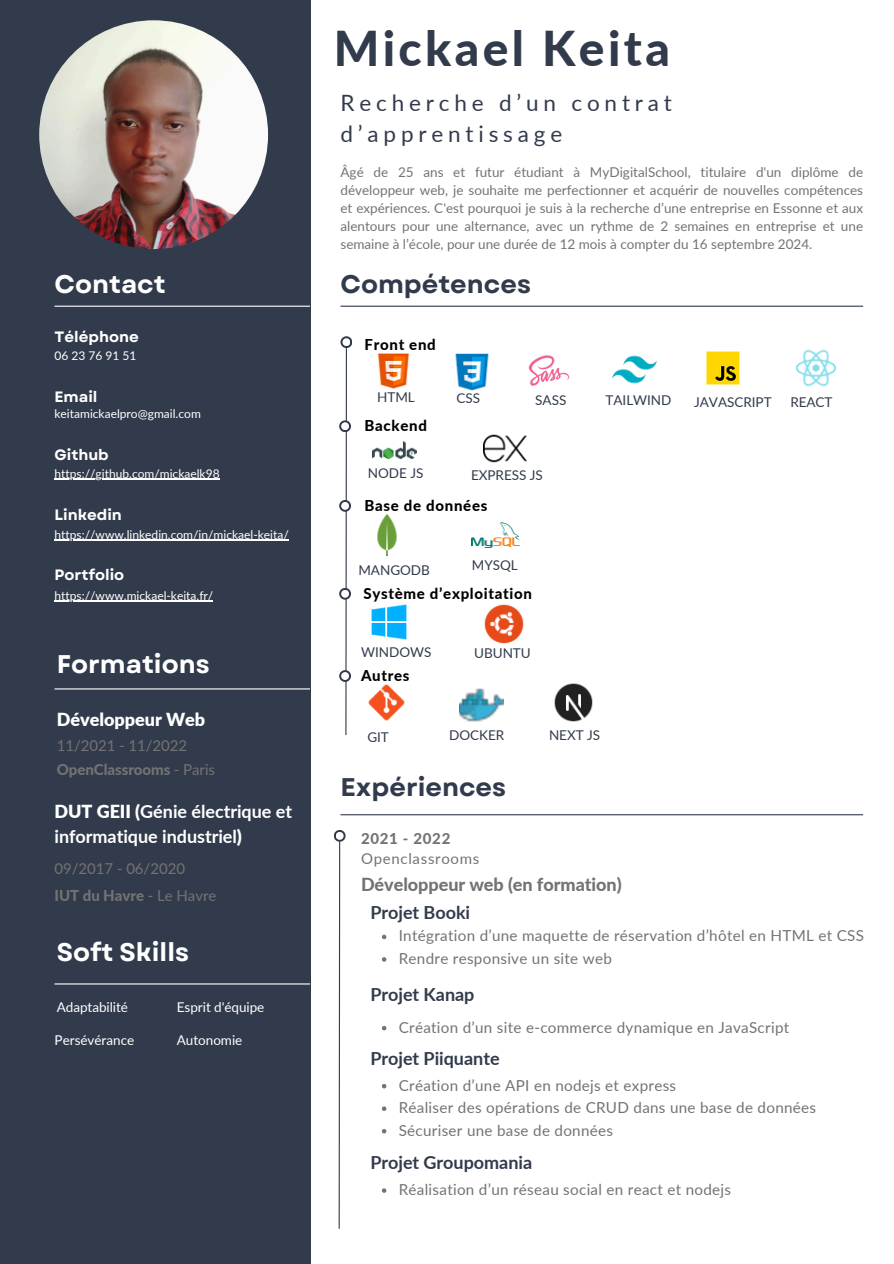
<style>
.page{position:relative;width:894px;height:1264px;background:#fff}
.page>*{position:absolute;margin:0;border:0;box-sizing:border-box;transform-origin:0 0}
.t1{font:800 48px "Lato";letter-spacing:.07em;color:#323b4c}
.t2{font:700 25.5px "Garet";color:#fff}
.t3{font:700 25.5px "Garet";color:#323b4c}
.t4{font:22.5px/31.5px "Lato";letter-spacing:.215em;color:#323b4c}
.t5{font:700 18px "Lato";color:#323b4c}
.t6{font:700 18px/24.8px "Lato";color:#fff}
.t7{font:800 18px "Lato";letter-spacing:-.005em;color:#737373}
.t8{font:900 18px "Lato";color:#fff}
.t9{font:15.15px "Lato";letter-spacing:.02em;color:#737373}
.t10{font:800 15px "Lato";letter-spacing:.045em;color:#000}
.t11{font:800 15px "Lato";letter-spacing:-.005em;color:#737373}
.t12{font:700 15px "Garet";color:#fff}
.t13{font:15px "Lato";letter-spacing:-.005em;color:#737373}
.t14{font:15px "Lato";letter-spacing:.045em;color:#737373}
.t15{font:800 15px "Lato";letter-spacing:.045em;color:#737373}
.t16{font:13.5px/18px "Lato";color:#737373;text-align:justify}
.t17{font:13.5px "Lato";color:#323b4c}
.t18{font:13.5px "Lato";letter-spacing:-.005em;color:#fff}
.t19{font:12px "Lato";color:#fff}
.s1{font-weight:400}
.s2{font-weight:900}
</style>
<div class="page">
<div style="left:0;top:0;width:310px;height:1263px;background:#323b4c"></div>
<hr style="left:54px;top:305px;width:256px;height:2px;background:#fff">
<hr style="left:54px;top:688px;width:256px;height:1px;background:#fff">
<hr style="left:340px;top:305px;width:522px;height:2px;background:#323b4c">
<svg style="left:345px;top:348px;width:2px;height:387px"></svg>
<svg style="left:340px;top:336px;width:12px;height:12px"></svg>
<div style="left:342px;top:338px;width:8px;height:8px;background:#fff;border-radius:50%"></div>
<svg style="left:339px;top:420px;width:12px;height:12px"></svg>
<div style="left:341px;top:422px;width:8px;height:8px;background:#fff;border-radius:50%"></div>
<hr style="left:340px;top:814px;width:522px;height:1px;background:#323b4c">
<hr style="left:54px;top:983px;width:256px;height:1px;background:#fff">
<img style="left:39px;top:20px;width:229px;height:229px;border-radius:50%">
<svg style="left:339px;top:588px;width:12px;height:11px"></svg>
<div style="left:341px;top:590px;width:8px;height:7px;background:#fff;border-radius:50%"></div>
<svg style="left:339px;top:500px;width:12px;height:12px"></svg>
<div style="left:341px;top:502px;width:8px;height:8px;background:#fff;border-radius:50%"></div>
<svg style="left:339px;top:670px;width:12px;height:12px"></svg>
<div style="left:341px;top:672px;width:8px;height:8px;background:#fff;border-radius:50%"></div>
<img style="left:377px;top:353px;width:33px;height:36px">
<img style="left:455px;top:353px;width:34px;height:38px">
<img style="left:706px;top:351px;width:34px;height:34px">
<img style="left:612px;top:355px;width:43px;height:29px">
<img style="left:795px;top:349px;width:41px;height:38px">
<img style="left:372px;top:441px;width:44px;height:19px">
<img style="left:483px;top:434px;width:43px;height:29px">
<img style="left:377px;top:514px;width:20px;height:43px">
<img style="left:471px;top:522px;width:48px;height:26px">
<img style="left:371px;top:604px;width:36px;height:36px">
<img style="left:484px;top:604px;width:40px;height:40px">
<svg style="left:338px;top:841px;width:3px;height:388px"></svg>
<svg style="left:333px;top:830px;width:12px;height:11px"></svg>
<div style="left:335px;top:832px;width:8px;height:7px;background:#fff;border-radius:50%"></div>
<img style="left:368px;top:684px;width:37px;height:37px">
<img style="left:459px;top:688px;width:44px;height:34px">
<img style="left:554px;top:683px;width:39px;height:39px">
<img style="left:528px;top:355px;width:42px;height:31px">
<hr style="left:54px;top:479px;width:165px;height:1px;background:#fff">
<hr style="left:54px;top:539px;width:235px;height:1px;background:#fff">
<hr style="left:54px;top:601px;width:159px;height:1px;background:#fff">
<svg style="left:382px;top:934px;width:4px;height:5px"></svg>
<svg style="left:382px;top:957px;width:4px;height:4px"></svg>
<svg style="left:382px;top:1026px;width:4px;height:4px"></svg>
<svg style="left:382px;top:1084px;width:4px;height:4px"></svg>
<svg style="left:382px;top:1106px;width:4px;height:4px"></svg>
<svg style="left:382px;top:1129px;width:4px;height:4px"></svg>
<svg style="left:382px;top:1188px;width:4px;height:4px"></svg>
<h4 class="t2" style="left:54px;top:265px;width:113px">Contact</h4>
<h2 class="t12" style="left:54px;top:325px;width:86px">Téléphone</h2>
<h6 class="t19" style="left:54px;top:348px;width:83px">06 23 76 91 51</h6>
<p class="t12" style="left:54px;top:385px;width:44px">Email</p>
<p class="t19" style="left:54px;top:406px;width:148px">keitamickaelpro@gmail.com</p>
<p class="t12" style="left:54px;top:443px;width:56px">Github</p>
<p class="t19" style="left:54px;top:466px;width:166px">https://github.com/mickaelk98</p>
<p class="t12" style="left:54px;top:504px;width:69px">Linkedin</p>
<p class="t19" style="left:54px;top:526px;width:236px">https://www.linkedin.com/in/mickael-keita/</p>
<p class="t12" style="left:54px;top:564px;width:71px">Portfolio</p>
<p class="t19" style="left:54px;top:588px;width:160px">https://www.mickael-keita.fr/</p>
<h6 class="t2" style="left:57px;top:645px;width:154px">Formations</h6>
<p class="t8" style="left:57px;top:708px;width:150px">Développeur Web</p>
<p class="t13" style="left:57px;top:735px;width:132px">11/2021 - 11/2022</p>
<p class="t11" style="left:57px;top:759px;width:160px">OpenClassrooms <span class="s1">- Paris</span></p>
<p class="t6" style="left:54px;top:798px;width:239px"><span class="s2">DUT GEII (</span>Génie électrique et informatique industriel<span class="s2">)</span></p>
<p class="t13" style="left:54px;top:859px;width:132px">09/2017 - 06/2020</p>
<p class="t11" style="left:55px;top:886px;width:163px">IUT du Havre <span class="s1">- Le Havre</span></p>
<p class="t2" style="left:57px;top:933px;width:134px">Soft Skills</p>
<p class="t18" style="left:57px;top:999px;width:73px">Adaptabilité</p>
<h5 class="t18" style="left:55px;top:1031px;width:81px">Persévérance</h5>
<p class="t18" style="left:177px;top:999px;width:89px">Esprit d'équipe</p>
<p class="t18" style="left:177px;top:1031px;width:67px">Autonomie</p>
<h1 class="t1" style="left:333px;top:19px;width:337px">Mickael Keita</h1>
<h3 class="t4" style="left:340px;top:86px;width:333px">Recherche d’un contrat d’apprentissage</h3>
<p class="t16" style="left:340px;top:163px;width:524px">Âgé de 25 ans et futur étudiant à MyDigitalSchool, titulaire d'un diplôme de développeur web, je souhaite me perfectionner et acquérir de nouvelles compétences et expériences. C'est pourquoi je suis à la recherche d’une entreprise en Essonne et aux alentours pour une alternance, avec un rythme de 2 semaines en entreprise et une semaine à l’école, pour une durée de 12 mois à compter du 16 septembre 2024.</p>
<h2 class="t3" style="left:340px;top:265px;width:192px">Compétences</h2>
<h5 class="t10" style="left:364px;top:335px;width:73px">Front end</h5>
<h2 class="t17" style="left:377px;top:388px;width:39px">HTML</h2>
<h5 class="t17" style="left:456px;top:390px;width:25px">CSS</h5>
<h4 class="t17" style="left:605px;top:391px;width:67px">TAILWIND</h4>
<h6 class="t17" style="left:694px;top:393px;width:79px">JAVASCRIPT</h6>
<h4 class="t17" style="left:790px;top:393px;width:44px">REACT</h4>
<p class="t17" style="left:535px;top:391px;width:32px">SASS</p>
<p class="t10" style="left:364px;top:416px;width:64px">Backend</p>
<p class="t17" style="left:368px;top:465px;width:57px">NODE JS</p>
<p class="t17" style="left:471px;top:467px;width:73px">EXPRESS JS</p>
<p class="t10" style="left:364px;top:496px;width:124px">Base de données</p>
<h4 class="t17" style="left:358px;top:562px;width:73px">MANGODB</h4>
<p class="t17" style="left:471px;top:557px;width:47px">MYSQL</p>
<p class="t10" style="left:363px;top:584px;width:170px">Système d’exploitation</p>
<h4 class="t17" style="left:361px;top:644px;width:72px">WINDOWS</h4>
<p class="t17" style="left:474px;top:645px;width:58px">UBUNTU</p>
<h5 class="t10" style="left:361px;top:666px;width:50px">Autres</h5>
<p class="t17" style="left:367px;top:728px;width:23px">GIT</p>
<p class="t17" style="left:449px;top:726px;width:57px">DOCKER</p>
<h4 class="t17" style="left:549px;top:726px;width:53px">NEXT JS</h4>
<p class="t3" style="left:340px;top:768px;width:167px">Expériences</p>
<p class="t15" style="left:361px;top:829px;width:91px">2021 - 2022</p>
<p class="t14" style="left:361px;top:849px;width:120px">Openclassrooms</p>
<p class="t5" style="left:370px;top:900px;width:101px">Projet Booki</p>
<p class="t7" style="left:361px;top:872px;width:262px">Développeur web (en formation)</p>
<p class="t9" style="left:398px;top:926px;width:466px">Intégration d’une maquette de réservation d’hôtel en HTML et CSS</p>
<p class="t9" style="left:398px;top:949px;width:215px">Rendre responsive un site web</p>
<h5 class="t5" style="left:370px;top:982px;width:106px">Projet Kanap</h5>
<p class="t9" style="left:398px;top:1017px;width:392px">Création d’un site e-commerce dynamique en JavaScript</p>
<p class="t5" style="left:370px;top:1046px;width:131px">Projet Piiquante</p>
<p class="t9" style="left:398px;top:1075px;width:279px">Création d’une API en nodejs et express</p>
<p class="t9" style="left:398px;top:1098px;width:419px">Réaliser des opérations de CRUD dans une base de données</p>
<p class="t9" style="left:398px;top:1120px;width:216px">Sécuriser une base de données</p>
<h5 class="t5" style="left:370px;top:1150px;width:163px">Projet Groupomania</h5>
<p class="t9" style="left:398px;top:1180px;width:334px">Réalisation d’un réseau social en react et nodejs</p>
</div>
